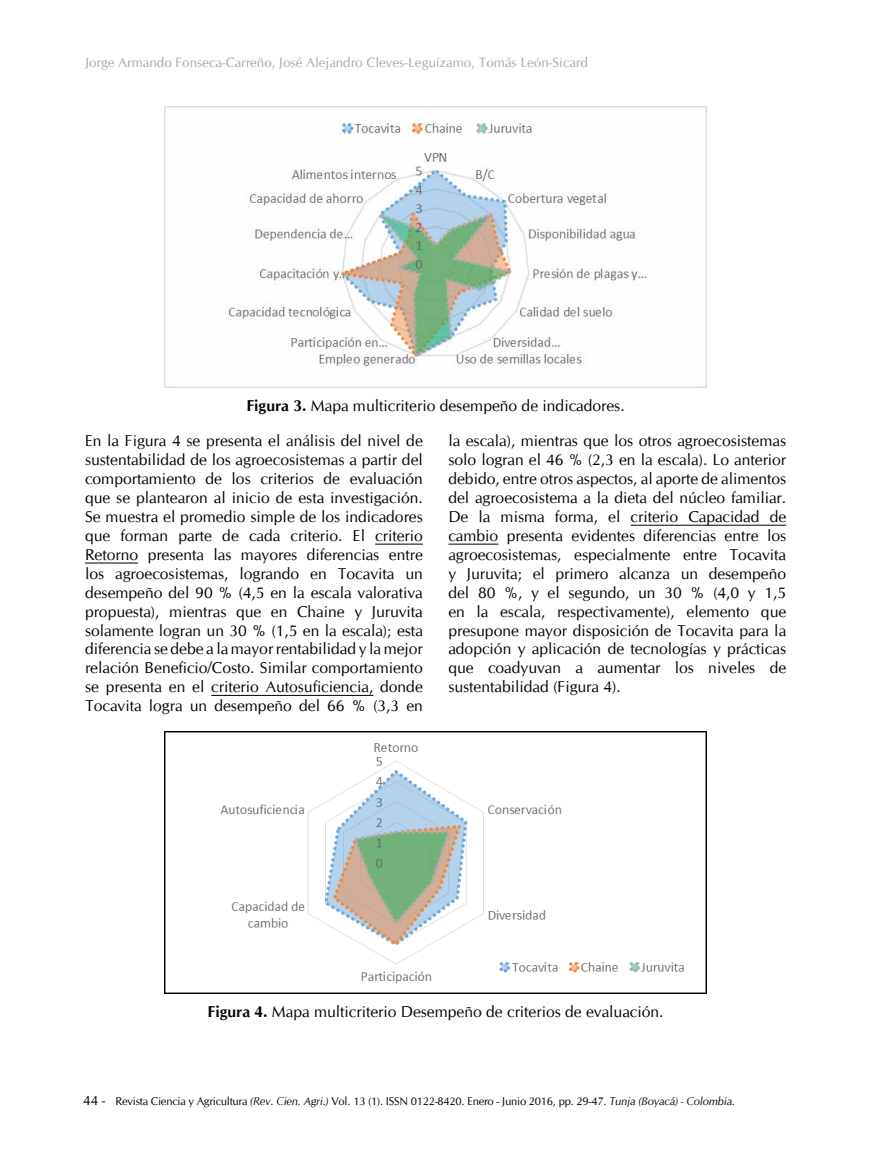
<style>
.page{position:relative;width:893px;height:1170px;background:#fff}
.page>*{position:absolute;margin:0;border:0;box-sizing:border-box;transform-origin:0 0}
.t1{font:15.75px/18.9px "CG Omega";color:#000;text-align:justify}
.t2{font:13.5px "CG Omega";color:#a8a8a7}
.t3{font:11.25px "CG Omega";letter-spacing:-.02em;color:#000}
.s1{font-weight:700}
.s2{font-size:13.5px}
.s3{font-style:italic}
</style>
<div class="page">
<img style="left:165px;top:106px;width:541px;height:281px">
<hr style="left:375px;top:543px;width:48px;height:1px;background:#000">
<hr style="left:85px;top:562px;width:53px;height:1px;background:#000">
<hr style="left:211px;top:695px;width:162px;height:1px;background:#000">
<hr style="left:631px;top:524px;width:155px;height:1px;background:#000">
<hr style="left:448px;top:543px;width:50px;height:1px;background:#000">
<img style="left:165px;top:731px;width:541px;height:262px">
<p class="t2" style="left:85px;top:54px;width:504px">Jorge Armando Fonseca-Carreño, José Alejandro Cleves-Leguízamo, Tomás León-Sicard</p>
<p class="t1" style="left:246px;top:396px;width:380px"><span class="s1">Figura 3.</span> Mapa multicriterio desempeño de indicadores.</p>
<p class="t1" style="left:85px;top:432px;width:339px">En la Figura 4 se presenta el análisis del nivel de sustentabilidad de los agroecosistemas a partir del comportamiento de los criterios de evaluación que se plantearon al inicio de esta investigación.<br>Se muestra el promedio simple de los indicadores que forman parte de cada criterio. El criterio Retorno presenta las mayores diferencias entre los agroecosistemas, logrando en Tocavita un desempeño del 90 % (4,5 en la escala valorativa propuesta), mientras que en Chaine y Juruvita solamente logran un 30 % (1,5 en la escala); esta diferencia se debe a la mayor rentabilidad y la mejor relación Beneficio/Costo. Similar comportamiento se presenta en el criterio Autosuficiencia, donde Tocavita logra un desempeño del 66 % (3,3 en</p>
<p class="t1" style="left:448px;top:432px;width:339px">la escala), mientras que los otros agroecosistemas solo logran el 46 % (2,3 en la escala). Lo anterior debido, entre otros aspectos, al aporte de alimentos del agroecosistema a la dieta del núcleo familiar.<br>De la misma forma, el criterio Capacidad de cambio presenta evidentes diferencias entre los agroecosistemas, especialmente entre Tocavita y Juruvita; el primero alcanza un desempeño del 80 %, y el segundo, un 30 % (4,0 y 1,5 en la escala, respectivamente), elemento que presupone mayor disposición de Tocavita para la adopción y aplicación de tecnologías y prácticas que coadyuvan a aumentar los niveles de sustentabilidad (Figura 4).</p>
<p class="t1" style="left:208px;top:1002px;width:458px"><span class="s1">Figura 4.</span> Mapa multicriterio Desempeño de criterios de evaluación.</p>
<p class="t3" style="left:83px;top:1093px;width:653px"><span class="s2">44 -</span> Revista Ciencia y Agricultura <span class="s3">(Rev. Cien. Agri.)</span> Vol. 13 (1). ISSN 0122-8420. Enero - Junio 2016, pp. 29-47. <span class="s3">Tunja (Boyacá) - Colombia.</span></p>
</div>
